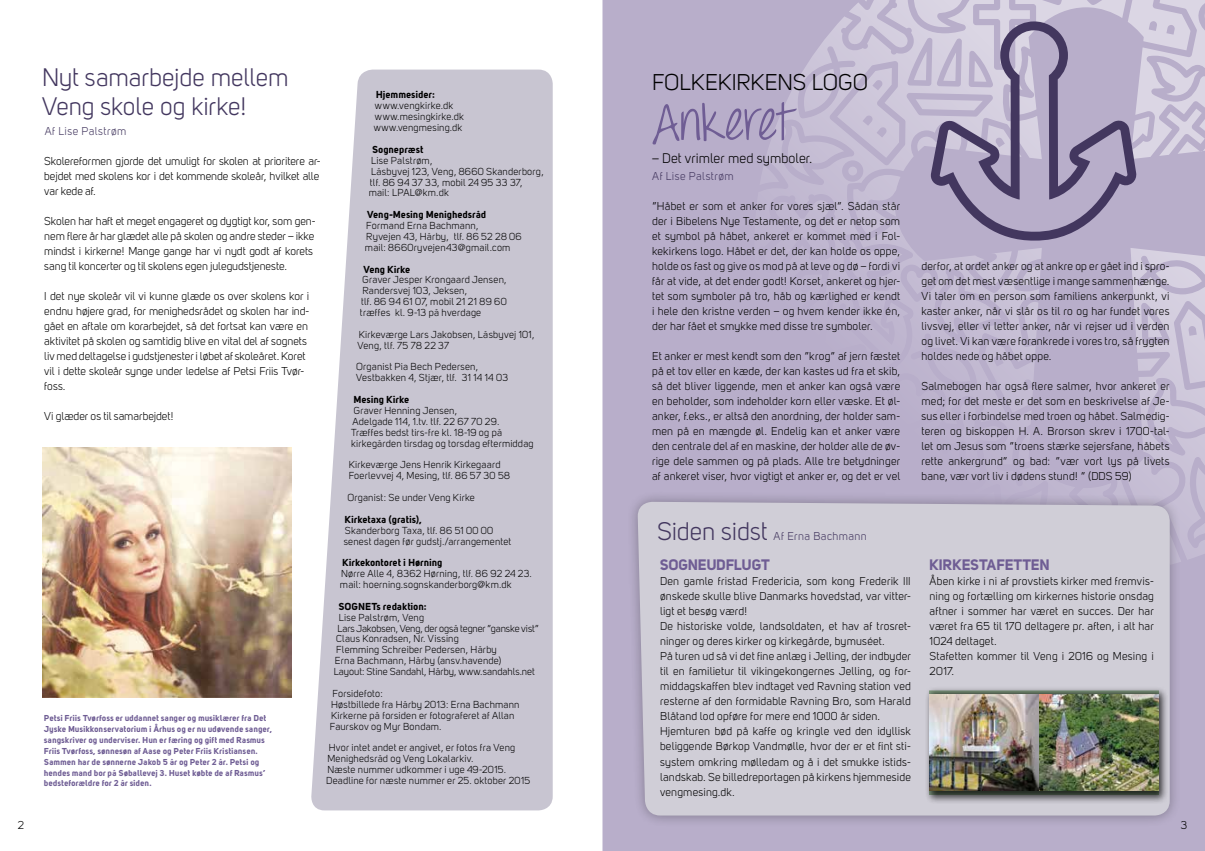
<style>
.page{position:relative;width:1205px;height:851px;background:#fff}
.page>*{position:absolute;margin:0;border:0;box-sizing:border-box;transform-origin:0 0}
.t1{font:51.25px "Throw My Hands Upinthe Air";letter-spacing:-.02em;color:#6f5d94}
.t2{font:25px/28.8px "Uni Sans Book";color:#43375f}
.t3{font:22.5px "Uni Sans Book";color:#000}
.t4{font:15px "Uni Sans Bold";letter-spacing:-.005em;color:#6f5d94}
.t5{font:13.75px "Uni Sans Book";letter-spacing:.01em;color:#000}
.t6{font:11.25px/15px "Uni Sans Book";letter-spacing:.015em;color:#000;text-align:justify}
.t7{font:11.25px/15px "Uni Sans Book";letter-spacing:-.005em;color:#000}
.t8{font:11.25px "Uni Sans Book";letter-spacing:.04em;color:#43375f}
.t9{font:10px/10.9px "Uni Sans Book";letter-spacing:.025em;color:#000}
.t10{font:10px "Uni Sans Bold";letter-spacing:.02em;color:#000}
.t11{font:10px "Uni Sans Book";letter-spacing:-.01em;color:#000}
.t12{font:10px "Uni Sans Book";color:#000}
.t13{font:8.5px/10.9px "Uni Sans Bold";letter-spacing:.025em;color:#6f5d94}
</style>
<div class="page">
<div style="left:602px;top:0;width:603px;height:850px;background:#b8aeca"></div>
<svg style="left:759px;top:0;width:446px;height:575px;background:#bfb6cf"></svg>
<svg style="left:311px;top:70px;width:242px;height:740px;background:#cfcdd7"></svg>
<img style="left:42px;top:447px;width:249px;height:250px">
<div style="left:626px;top:490px;width:555px;height:337px;background:#000;opacity:.3"></div>
<div style="left:637px;top:501px;width:532px;height:314px;background:#d0ced7"></div>
<div style="left:925px;top:686px;width:243px;height:118px;background:#000;opacity:.75"></div>
<svg style="left:929px;top:690px;width:230px;height:104px;background:#505c4c"></svg>
<img style="left:929px;top:694px;width:230px;height:96px">
<svg style="left:930px;top:21px;width:207px;height:220px;background:#a79db9"></svg>
<h2 class="t2" style="left:42px;top:63px;width:248px">Nyt samarbejde mellem<br>Veng skole og kirke!</h2>
<h3 class="t3" style="left:652px;top:69px;width:218px">FOLKEKIRKENS LOGO</h3>
<p class="t10" style="left:376px;top:89px;width:60px">Hjemmesider:</p>
<p class="t9" style="left:374px;top:100px;width:92px">www.vengkirke.dk www.mesingkirke.dk www.vengmesing.dk</p>
<p class="t10" style="left:372px;top:143px;width:52px">Sognepræst</p>
<p class="t9" style="left:369px;top:155px;width:177px">Lise Palstrøm,<br>Låsbyvej 123, Veng, 8660 Skanderborg, tlf. 86 94 37 33, mobil 24 95 33 37, mail: LPAL@km.dk</p>
<p class="t10" style="left:367px;top:208px;width:120px">Veng-Mesing Menighedsråd</p>
<p class="t9" style="left:365px;top:220px;width:158px">Formand Erna Bachmann,<br>Ryvejen 43, Hårby, tlf. 86 52 28 06 mail: 8660ryvejen43@gmail.com</p>
<p class="t10" style="left:364px;top:263px;width:48px">Veng Kirke</p>
<p class="t9" style="left:360px;top:274px;width:148px">Graver Jesper Krongaard Jensen,<br>Randersvej 103, Jeksen,<br>tlf. 86 94 61 07, mobil 21 21 89 60 træffes kl. 9-13 på hverdage</p>
<p class="t9" style="left:357px;top:329px;width:178px">Kirkeværge Lars Jakobsen, Låsbyvej 101,<br>Veng, tlf. 75 78 22 37</p>
<p class="t9" style="left:356px;top:361px;width:153px">Organist Pia Bech Pedersen,<br>Vestbakken 4, Stjær, tlf. 31 14 14 03</p>
<p class="t10" style="left:354px;top:393px;width:57px">Mesing Kirke</p>
<p class="t9" style="left:351px;top:405px;width:184px">Graver Henning Jensen,<br>Adelgade 114, 1.tv. tlf. 22 67 70 29.<br>Træffes bedst tirs-fre kl. 18-19 og på kirkegården tirsdag og torsdag eftermiddag</p>
<p class="t9" style="left:349px;top:459px;width:163px">Kirkeværge Jens Henrik Kirkegaard<br>Foerlevvej 4, Mesing, tlf. 86 57 30 58</p>
<p class="t9" style="left:347px;top:492px;width:129px">Organist: Se under Veng Kirke</p>
<p class="t10" style="left:345px;top:513px;width:78px">Kirketaxa (gratis),</p>
<p class="t9" style="left:344px;top:524px;width:169px">Skanderborg Taxa, tlf. 86 51 00 00 senest dagen før gudstj./arrangementet</p>
<p class="t10" style="left:342px;top:556px;width:102px">Kirkekontoret i Hørning</p>
<p class="t9" style="left:340px;top:568px;width:193px">Nørre Alle 4, 8362 Hørning, tlf. 86 92 24 23. mail: hoerning.sognskanderborg@km.dk</p>
<p class="t10" style="left:339px;top:600px;width:89px">SOGNETs redaktion:</p>
<p class="t9" style="left:339px;top:611px;width:87px">Lise Palstrøm, Veng</p>
<p class="t11" style="left:337px;top:622px;width:203px">Lars Jakobsen, Veng, der også tegner ”ganske vist”</p>
<p class="t9" style="left:336px;top:633px;width:124px">Claus Konradsen, Nr. Vissing</p>
<p class="t9" style="left:336px;top:644px;width:162px">Flemming Schreiber Pedersen, Hårby</p>
<p class="t9" style="left:335px;top:655px;width:168px">Erna Bachmann, Hårby (ansv.havende)</p>
<p class="t12" style="left:334px;top:665px;width:203px">Layout: Stine Sandahl, Hårby, www.sandahls.net</p>
<p class="t9" style="left:330px;top:687px;width:191px">Forsidefoto:<br>Høstbillede fra Hårby 2013: Erna Bachmann<br>Kirkerne på forsiden er fotograferet af Allan<br>Faurskov og Myr Bondam.</p>
<p class="t9" style="left:326px;top:742px;width:206px">Hvor intet andet er angivet, er fotos fra Veng Menighedsråd og Veng Lokalarkiv.<br>Næste nummer udkommer i uge 49-2015.<br>Deadline for næste nummer er 25. oktober 2015</p>
<h1 class="t1" style="left:652px;top:92px;width:143px">Ankeret</h1>
<p class="t8" style="left:45px;top:125px;width:83px">Af Lise Palstrøm</p>
<p class="t7" style="left:44px;top:154px;width:278px">Skolereformen gjorde det umuligt for skolen at prioritere ar-</p>
<p class="t5" style="left:652px;top:150px;width:162px">– Det vrimler med symboler.</p>
<p class="t7" style="left:44px;top:169px;width:277px">bejdet med skolens kor i det kommende skoleår, hvilket alle var kede af.</p>
<p class="t6" style="left:44px;top:214px;width:273px;text-align:left">Skolen har haft et meget engageret og dygtigt kor, som gen&shy;nem flere år har glædet alle på skolen og andre steder – ikke mindst i kirkerne! Mange gange har vi nydt godt af korets sang til koncerter og til skolens egen julegudstjeneste.</p>
<p class="t6" style="left:44px;top:289px;width:267px;text-align:left">I det nye skoleår vil vi kunne glæde os over skolens kor i endnu højere grad, for menighedsrådet og skolen har ind&shy;gået en aftale om korarbejdet, så det fortsat kan være en aktivitet på skolen og samtidig blive en vital del af sognets liv med deltagelse i gudstjenester i løbet af skoleåret. Koret vil i dette skoleår synge under ledelse af Petsi Friis Tvør&shy;foss.</p>
<p class="t6" style="left:44px;top:409px;width:131px">Vi glæder os til samarbejdet!</p>
<p class="t8" style="left:652px;top:170px;width:83px">Af Lise Palstrøm</p>
<p class="t6" style="left:652px;top:199px;width:250px">”Håbet er som et anker for vores sjæl”. Sådan står der i Bibelens Nye Testamente, og det er netop som et symbol på håbet, ankeret er kommet med i Fol&shy;kekirkens logo. Håbet er det, der kan holde os oppe, holde os fast og give os mod på at leve og dø – fordi vi får at vide, at det ender godt! Korset, ankeret og hjer&shy;tet som symboler på tro, håb og kærlighed er kendt i hele den kristne verden – og hvem kender ikke én, der har fået et smykke med disse tre symboler.</p>
<p class="t6" style="left:652px;top:349px;width:250px">Et anker er mest kendt som den ”krog” af jern fæstet på et tov eller en kæde, der kan kastes ud fra et skib, så det bliver liggende, men et anker kan også være en beholder, som indeholder korn eller væske. Et øl&shy;anker, f.eks., er altså den anordning, der holder sam&shy;men på en mængde øl. Endelig kan et anker være den centrale del af en maskine, der holder alle de øv&shy;rige dele sammen og på plads. Alle tre betydninger af ankeret viser, hvor vigtigt et anker er, og det er vel</p>
<h2 class="t2" style="left:657px;top:517px;width:112px">Siden sidst</h2>
<p class="t8" style="left:773px;top:530px;width:95px">Af Erna Bachmann</p>
<h3 class="t4" style="left:660px;top:555px;width:111px">SOGNEUDFLUGT</h3>
<p class="t6" style="left:660px;top:574px;width:252px;text-align:left">Den gamle fristad Fredericia, som kong Frederik III ønskede skulle blive Danmarks hovedstad, var vitter&shy;ligt et besøg værd!<br>De historiske volde, landsoldaten, et hav af trosret&shy;ninger og deres kirker og kirkegårde, bymuséet.<br>På turen ud så vi det fine anlæg i Jelling, der indbyder til en familietur til vikingekongernes Jelling, og for&shy;middagskaffen blev indtaget ved Ravning station ved resterne af den formidable Ravning Bro, som Harald Blåtand lod opføre for mere end 1000 år siden.<br>Hjemturen bød på kaffe og kringle ved den idyllisk beliggende Børkop Vandmølle, hvor der er et fint sti&shy;system omkring mølledam og å i det smukke istids&shy;landskab. Se billedreportagen på kirkens hjemmeside vengmesing.dk.</p>
<p class="t13" style="left:44px;top:712px;width:229px">Petsi Friis Tvørfoss er uddannet sanger og musiklærer fra Det Jyske Musikkonservatorium i Århus og er nu udøvende sanger, sangskriver og underviser. Hun er færing og gift med Rasmus Friis Tvørfoss, sønnesøn af Aase og Peter Friis Kristiansen.<br>Sammen har de sønnerne Jakob 5 år og Peter 2 år. Petsi og hendes mand bor på Søballevej 3. Huset købte de af Rasmus’ bedsteforældre for 2 år siden.</p>
<p class="t6" style="left:921px;top:259px;width:250px">derfor, at ordet anker og at ankre op er gået ind i spro&shy;get om det mest væsentlige i mange sammenhænge.<br>Vi taler om en person som familiens ankerpunkt, vi kaster anker, når vi slår os til ro og har fundet vores livsvej, eller vi letter anker, når vi rejser ud i verden og livet. Vi kan være forankrede i vores tro, så frygten holdes nede og håbet oppe.</p>
<p class="t6" style="left:921px;top:379px;width:250px">Salmebogen har også flere salmer, hvor ankeret er med; for det meste er det som en beskrivelse af Je&shy;sus eller i forbindelse med troen og håbet. Salmedig&shy;teren og biskoppen H. A. Brorson skrev i 1700-tal&shy;let om Jesus som ”troens stærke sejersfane, håbets rette ankergrund” og bad: ”vær vort lys på livets bane, vær vort liv i dødens stund! ” (DDS 59)</p>
<h3 class="t4" style="left:929px;top:555px;width:122px">KIRKESTAFETTEN</h3>
<p class="t6" style="left:929px;top:574px;width:226px;text-align:left">Åben kirke i ni af provstiets kirker med fremvis&shy;ning og fortælling om kirkernes historie onsdag aftner i sommer har været en succes. Der har været fra 65 til 170 deltagere pr. aften, i alt har 1024 deltaget.<br>Stafetten kommer til Veng i 2016 og Mesing i 2017.</p>
<p class="t6" style="left:18px;top:817px;width:8px">2</p>
<p class="t6" style="left:1181px;top:817px;width:8px">3</p>
</div>
